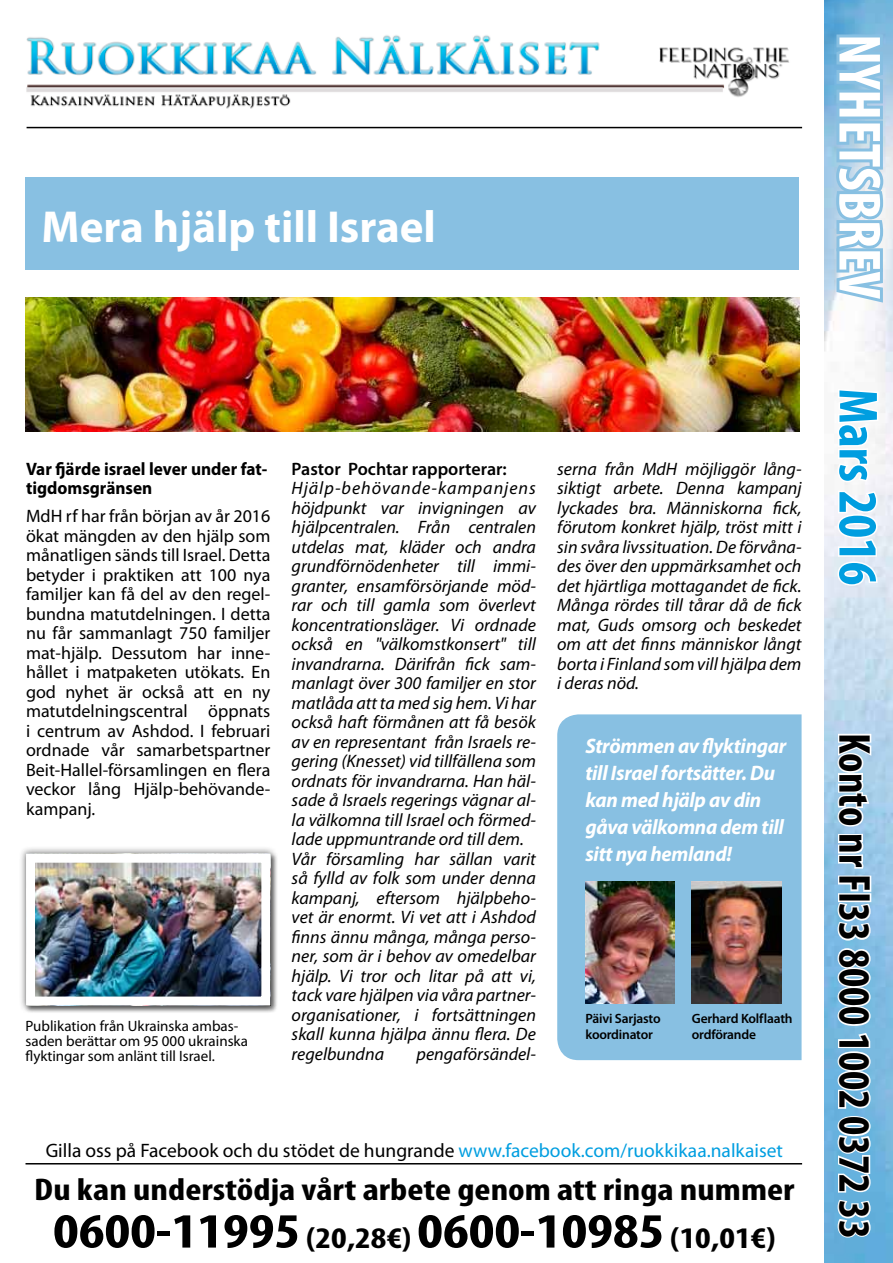
<style>
.page{position:relative;width:893px;height:1263px;background:#fff}
.page>*{position:absolute;margin:0;border:0;box-sizing:border-box;transform-origin:0 0}
.t1{font:700 condensed 60px "Myriad Pro";color:#fff}
.t2{font:700 condensed 55.5px "Myriad Pro";color:#009ee0}
.t3{font:700 condensed 49.5px "Myriad Pro";color:#000;scale:1.22 1}
.t4{font:700 condensed 45px "Myriad Pro";color:#000}
.t5{font:700 45px "Myriad Pro";color:#fff}
.t6{font:700 condensed 31.5px "Myriad Pro";color:#000;scale:1.22 1}
.t7{font:italic 700 21px/27px "Myriad Pro";letter-spacing:-.015em;color:#fff}
.t8{font:19.5px "Myriad Pro";color:#000}
.t9{font:italic 18px/19.5px "Myriad Pro";color:#000}
.t10{font:18px/19.5px "Myriad Pro";color:#000;text-align:justify}
.t11{font:700 18px/19.5px "Myriad Pro";color:#000;scale:.96 1}
.t12{font:600 18px "Myriad Pro";color:#000}
.t13{font:15px/15px "Myriad Pro";color:#000}
.t14{font:600 13.5px/16.2px "Myriad Pro";letter-spacing:-.015em;color:#000}
.s1{color:#009ee0}
.s2{font-size:30px}
</style>
<div class="page">
<div style="left:557px;top:714px;width:245px;height:346px;background:#88c0e2"></div>
<img style="left:26px;top:35px;width:763px;height:74px">
<img style="left:824px;top:0;width:69px;height:1263px">
<hr style="left:27px;top:127px;width:775px;height:1px;background:#000">
<div style="left:26px;top:177px;width:773px;height:93px;background:#88c0e2"></div>
<hr style="left:26px;top:1163px;width:776px;height:1px;background:#000">
<img style="left:585px;top:881px;width:90px;height:123px">
<img style="left:692px;top:881px;width:89px;height:123px">
<svg style="left:832px;top:31px;width:56px;height:275px;background:#9bc8e4"></svg>
<svg style="left:836px;top:387px;width:44px;height:200px"></svg>
<svg style="left:836px;top:732px;width:37px;height:161px"></svg>
<div style="left:838px;top:893px;width:33px;height:9px;border:3px solid #fff"></div>
<svg style="left:836px;top:900px;width:36px;height:339px"></svg>
<img style="left:26px;top:298px;width:773px;height:133px">
<div style="left:18px;top:846px;width:260px;height:167px;background:#000;opacity:.5"></div>
<img style="left:36px;top:864px;width:224px;height:131px">
<div style="left:26px;top:854px;width:244px;height:151px;border:9px solid #fff"></div>
<h3 class="t5" style="left:41px;top:197px;width:396px">Mera hjälp till Israel</h3>
<p class="t11" style="left:26px;top:458px;width:253px">Var fjärde israel lever under fat&shy;tigdomsgränsen</p>
<p class="t10" style="left:26px;top:506px;width:246px">MdH rf har från början av år 2016 ökat mängden av den hjälp som månatligen sänds till Israel. Detta betyder i praktiken att 100 nya familjer kan få del av den regel&shy;bundna matutdelningen. I detta nu får sammanlagt 750 familjer mat-hjälp. Dessutom har inne&shy;hållet i matpaketen utökats. En god nyhet är också att en ny matutdelningscentral öppnats i centrum av Ashdod. I februari ordnade vår samarbetspartner Beit-Hallel-församlingen en flera veckor lång Hjälp-behövande&shy;kampanj.</p>
<p class="t13" style="left:26px;top:1018px;width:224px">Publikation från Ukrainska ambas&shy;saden berättar om 95 000 ukrainska flyktingar som anlänt till Israel.</p>
<p class="t12" style="left:292px;top:457px;width:217px">Pastor Pochtar rapporterar:</p>
<p class="t9" style="left:292px;top:478px;width:246px">Hjälp-behövande-kampanjens höjdpunkt var invigningen av hjälpcentralen. Från centralen utdelas mat, kläder och andra grundförnödenheter till immi&shy;granter, ensamförsörjande möd&shy;rar och till gamla som överlevt koncentrationsläger. Vi ordnade också en "välkomstkonsert" till invandrarna. Därifrån fick sam&shy;manlagt över 300 familjer en stor matlåda att ta med sig hem. Vi har också haft förmånen att få besök av en representant från Israels re&shy;gering (Knesset) vid tillfällena som ordnats för invandrarna. Han häl&shy;sade å Israels regerings vägnar al&shy;la välkomna till Israel och förmed&shy;lade uppmuntrande ord till dem.<br>Vår församling har sällan varit så fylld av folk som under denna kampanj, eftersom hjälpbeho&shy;vet är enormt. Vi vet att i Ashdod finns ännu många, många perso&shy;ner, som är i behov av omedelbar hjälp. Vi tror och litar på att vi, tack vare hjälpen via våra partner&shy;organisationer, i fortsättningen skall kunna hjälpa ännu flera. De regelbundna</p>
<p class="t9" style="left:417px;top:1043px;width:121px">pengaförsändel-</p>
<p class="t9" style="left:557px;top:458px;width:246px;text-align:justify">serna från MdH möjliggör lång&shy;siktigt arbete. Denna kampanj lyckades bra. Människorna fick, förutom konkret hjälp, tröst mitt i sin svåra livssituation. De förvåna&shy;des över den uppmärksamhet och det hjärtliga mottagandet de fick.<br>Många rördes till tårar då de fick mat, Guds omsorg och beskedet om att det finns människor långt borta i Finland som vill hjälpa dem i deras nöd.</p>
<p class="t7" style="left:585px;top:732px;width:202px">Strömmen av flyktingar till Israel fortsätter. Du kan med hjälp av din gåva välkomna dem till sitt nya hemland!</p>
<p class="t14" style="left:585px;top:1010px;width:77px">Päivi Sarjasto koordinator</p>
<p class="t14" style="left:692px;top:1010px;width:102px">Gerhard Kolflaath ordförande</p>
<p class="t8" style="left:46px;top:1138px;width:739px">Gilla oss på Facebook och du stödet de hungrande <span class="s1">www.facebook.com/ruokkikaa.nalkaiset</span></p>
<h3 class="t6" style="left:34px;top:1169px;width:625px">Du kan understödja vårt arbete genom att ringa nummer</h3>
<h3 class="t3" style="left:53px;top:1200px;width:594px">0600-11995 <span class="s2">(20,28€)</span> 0600-10985 <span class="s2">(10,01€)</span></h3>
<h1 class="t1" style="left:897px;top:34px;width:266px;rotate:90deg">NYHETSBREV</h1>
<h2 class="t2" style="left:893px;top:389px;width:198px;rotate:90deg">Mars 2016</h2>
<h3 class="t4" style="left:883px;top:733px;width:507px;rotate:90deg">Konto nr FI33 8000 1002 0372 33</h3>
</div>
